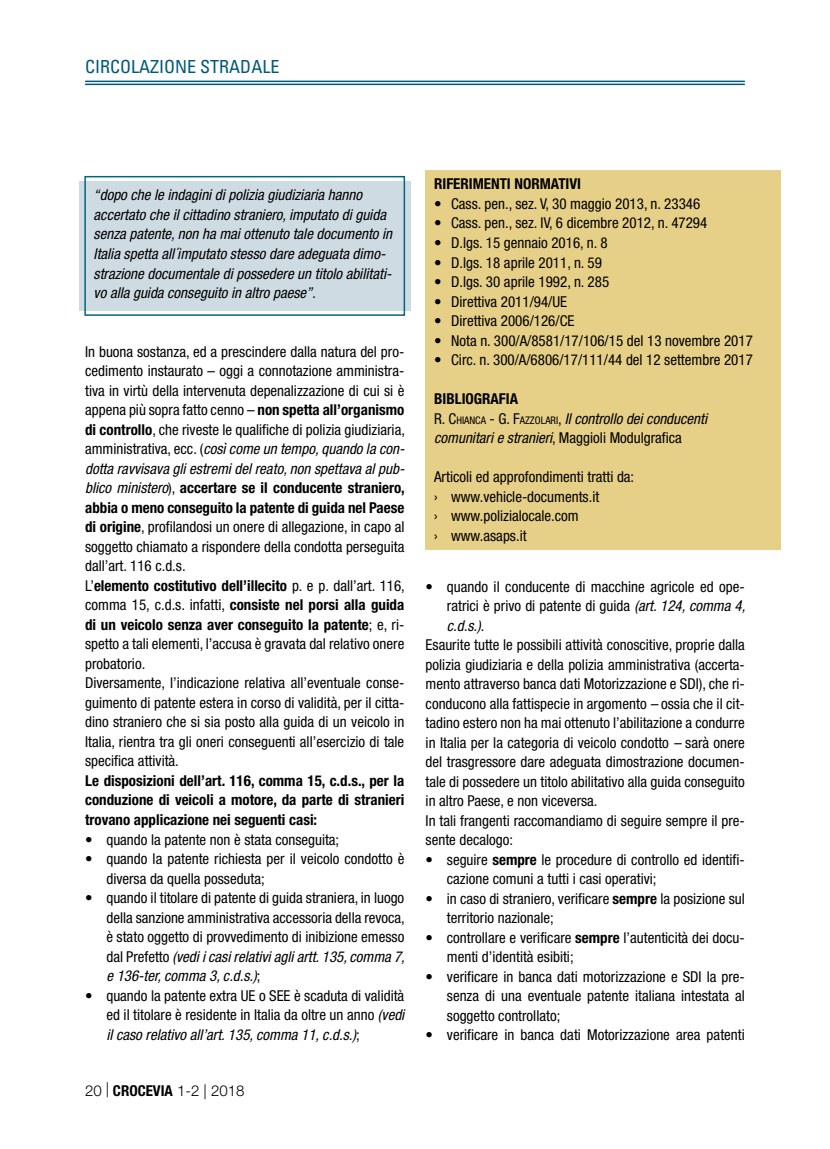
<style>
.page{position:relative;width:830px;height:1149px;background:#fff}
.page>*{position:absolute;margin:0;border:0;box-sizing:border-box;transform-origin:0 0}
.t1{font:condensed 18px "Univers LT Std";color:#00597c}
.t2{font:condensed 15px/19.5px "Helvetica Neue LT Std";color:#000}
.t3{font:italic condensed 15px/19.5px "Helvetica Neue LT Std";color:#000}
.t4{font:700 condensed 15px/19.5px "Helvetica Neue LT Std";color:#000;text-align:justify}
.t5{font:300 15px "Helvetica Neue LT Std";color:#000}
.s1{font-weight:700}
.s2{font-style:italic}
.s3{font-weight:700;font-stretch:condensed}
.s4{font-weight:700;font-style:normal}
.s5{font-style:normal}
.s6{font-style:normal;font-size:10.5px}
</style>
<div class="page">
<hr style="left:85px;top:81px;width:659px;height:1px;background:#00597c">
<hr style="left:85px;top:84px;width:659px;height:1px;background:#00597c">
<div style="left:79px;top:181px;width:331px;height:130px;background:#cedbe3"></div>
<div style="left:84px;top:176px;width:321px;height:140px;border:2px solid #006780"></div>
<div style="left:425px;top:170px;width:355px;height:379px;background:#e6cf87"></div>
<p class="t1" style="left:85px;top:55px;width:196px">CIRCOLAZIONE STRADALE</p>
<p class="t3" style="left:94px;top:186px;width:300px">“dopo che le indagini di polizia giudiziaria hanno accertato che il cittadino straniero, imputato di guida senza patente, non ha mai ottenuto tale documento in Italia spetta all´imputato stesso dare adeguata dimo&shy;strazione documentale di possedere un titolo abilitati&shy;vo alla guida conseguito in altro paese”.</p>
<p class="t2" style="left:85px;top:341px;width:321px">In buona sostanza, ed a prescindere dalla natura del pro&shy;cedimento instaurato – oggi a connotazione amministra&shy;tiva in virtù della intervenuta depenalizzazione di cui si è appena più sopra fatto cenno – <span class="s1">non spetta all’organismo di controllo</span>, che riveste le qualifiche di polizia giudiziaria, amministrativa, ecc. (<span class="s2">così come un tempo, quando la con&shy;dotta ravvisava gli estremi del reato, non spettava al pub&shy;blico ministero</span>), <span class="s1">accertare se il conducente straniero, abbia o meno conseguito la patente di guida nel Paese di origine</span>, profilandosi un onere di allegazione, in capo al soggetto chiamato a rispondere della condotta perseguita dall’art. 116 c.d.s.<br>L’<span class="s1">elemento costitutivo dell’illecito</span> p. e p. dall’art. 116, comma 15, c.d.s. infatti, <span class="s1">consiste nel porsi alla guida di un veicolo senza aver conseguito la patente</span>; e, ri&shy;spetto a tali elementi, l’accusa è gravata dal relativo onere probatorio.<br>Diversamente, l’indicazione relativa all’eventuale conse&shy;guimento di patente estera in corso di validità, per il citta&shy;dino straniero che si sia posto alla guida di un veicolo in Italia, rientra tra gli oneri conseguenti all’esercizio di tale specifica attività.</p>
<p class="t4" style="left:85px;top:770px;width:320px">Le disposizioni dell’art. 116, comma 15, c.d.s., per la conduzione di veicoli a motore, da parte di stranieri trovano applicazione nei seguenti casi:</p>
<p class="t2" style="left:85px;top:829px;width:255px">• quando la patente non è stata conseguita;</p>
<p class="t2" style="left:106px;top:848px;width:299px;text-indent:-21px">• quando la patente richiesta per il veicolo condotto è diversa da quella posseduta;</p>
<p class="t2" style="left:106px;top:887px;width:300px;text-align:justify;text-indent:-21px">• quando il titolare di patente di guida straniera, in luogo della sanzione amministrativa accessoria della revoca, è stato oggetto di provvedimento di inibizione emesso dal Prefetto <span class="s2">(vedi i casi relativi agli artt. 135, comma 7, e 136-ter, comma 3, c.d.s.)</span>;</p>
<p class="t2" style="left:106px;top:985px;width:299px;text-align:justify;text-indent:-21px">• quando la patente extra UE o SEE è scaduta di validità ed il titolare è residente in Italia da oltre un anno <span class="s2">(vedi il caso relativo all’art. 135, comma 11, c.d.s.)</span>;</p>
<p class="t5" style="left:85px;top:1080px;width:161px">20 | <span class="s3">CROCEVIA</span> 1-2 | 2018</p>
<p class="t4" style="left:434px;top:174px;width:148px">RIFERIMENTI NORMATIVI</p>
<p class="t2" style="left:434px;top:194px;width:267px">• Cass. pen., sez. V, 30 maggio 2013, n. 23346</p>
<p class="t2" style="left:434px;top:213px;width:274px">• Cass. pen., sez. IV, 6 dicembre 2012, n. 47294</p>
<p class="t2" style="left:434px;top:233px;width:175px">• D.lgs. 15 gennaio 2016, n. 8</p>
<p class="t2" style="left:434px;top:252px;width:169px">• D.lgs. 18 aprile 2011, n. 59</p>
<p class="t2" style="left:434px;top:272px;width:176px">• D.lgs. 30 aprile 1992, n. 285</p>
<p class="t2" style="left:434px;top:291px;width:134px">• Direttiva 2011/94/UE</p>
<p class="t2" style="left:434px;top:311px;width:142px">• Direttiva 2006/126/CE</p>
<p class="t2" style="left:434px;top:330px;width:320px">• Nota n. 300/A/8581/17/106/15 del 13 novembre 2017</p>
<p class="t2" style="left:434px;top:350px;width:320px">• Circ. n. 300/A/6806/17/111/44 del 12 settembre 2017</p>
<p class="t3" style="left:434px;top:389px;width:274px"><span class="s4">BIBLIOGRAFIA<br></span><span class="s5">R.</span> <span class="s5">C</span><span class="s6">HIANCA</span> <span class="s5">- G. F</span><span class="s6">AZZOLARI</span><span class="s5">,</span> Il controllo dei conducenti comunitari e stranieri<span class="s5">, Maggioli Modulgrafica</span></p>
<p class="t2" style="left:434px;top:467px;width:201px">Articoli ed approfondimenti tratti da: › www.vehicle-documents.it<br>› www.polizialocale.com<br>› www.asaps.it</p>
<p class="t2" style="left:425px;top:576px;width:320px">• quando il conducente di macchine agricole ed ope-</p>
<p class="t2" style="left:446px;top:595px;width:300px">ratrici è privo di patente di guida <span class="s2">(art. 124, comma 4,</span></p>
<p class="t3" style="left:446px;top:615px;width:39px">c.d.s.)<span class="s5">.</span></p>
<p class="t2" style="left:425px;top:634px;width:320px">Esaurite tutte le possibili attività conoscitive, proprie dalla</p>
<p class="t2" style="left:425px;top:654px;width:320px">polizia giudiziaria e della polizia amministrativa (accerta-</p>
<p class="t2" style="left:425px;top:673px;width:320px">mento attraverso banca dati Motorizzazione e SDI), che ri-</p>
<p class="t2" style="left:425px;top:693px;width:320px">conducono alla fattispecie in argomento <span class="s2">–</span> ossia che il cit-</p>
<p class="t2" style="left:425px;top:712px;width:320px">tadino estero non ha mai ottenuto l’abilitazione a condurre</p>
<p class="t2" style="left:425px;top:732px;width:320px">in Italia per la categoria di veicolo condotto <span class="s2">–</span> sarà onere</p>
<p class="t2" style="left:425px;top:751px;width:320px">del trasgressore dare adeguata dimostrazione documen-</p>
<p class="t2" style="left:425px;top:771px;width:320px">tale di possedere un titolo abilitativo alla guida conseguito</p>
<p class="t2" style="left:425px;top:790px;width:173px">in altro Paese, e non viceversa.</p>
<p class="t2" style="left:425px;top:810px;width:320px">In tali frangenti raccomandiamo di seguire sempre il pre-</p>
<p class="t2" style="left:425px;top:829px;width:89px">sente decalogo:</p>
<p class="t2" style="left:446px;top:849px;width:299px;text-indent:-21px">• seguire <span class="s1">sempre</span> le procedure di controllo ed identifi&shy;cazione comuni a tutti i casi operativi;</p>
<p class="t2" style="left:446px;top:888px;width:299px;text-indent:-21px">• in caso di straniero, verificare <span class="s1">sempre</span> la posizione sul territorio nazionale;</p>
<p class="t2" style="left:446px;top:927px;width:299px;text-indent:-21px">• controllare e verificare <span class="s1">sempre</span> l’autenticità dei docu&shy;menti d’identità esibiti;</p>
<p class="t2" style="left:446px;top:966px;width:299px;text-align:justify;text-indent:-21px">• verificare in banca dati motorizzazione e SDI la pre&shy;senza di una eventuale patente italiana intestata al soggetto controllato;</p>
<p class="t2" style="left:425px;top:1024px;width:320px">• verificare in banca dati Motorizzazione area patenti</p>
</div>
